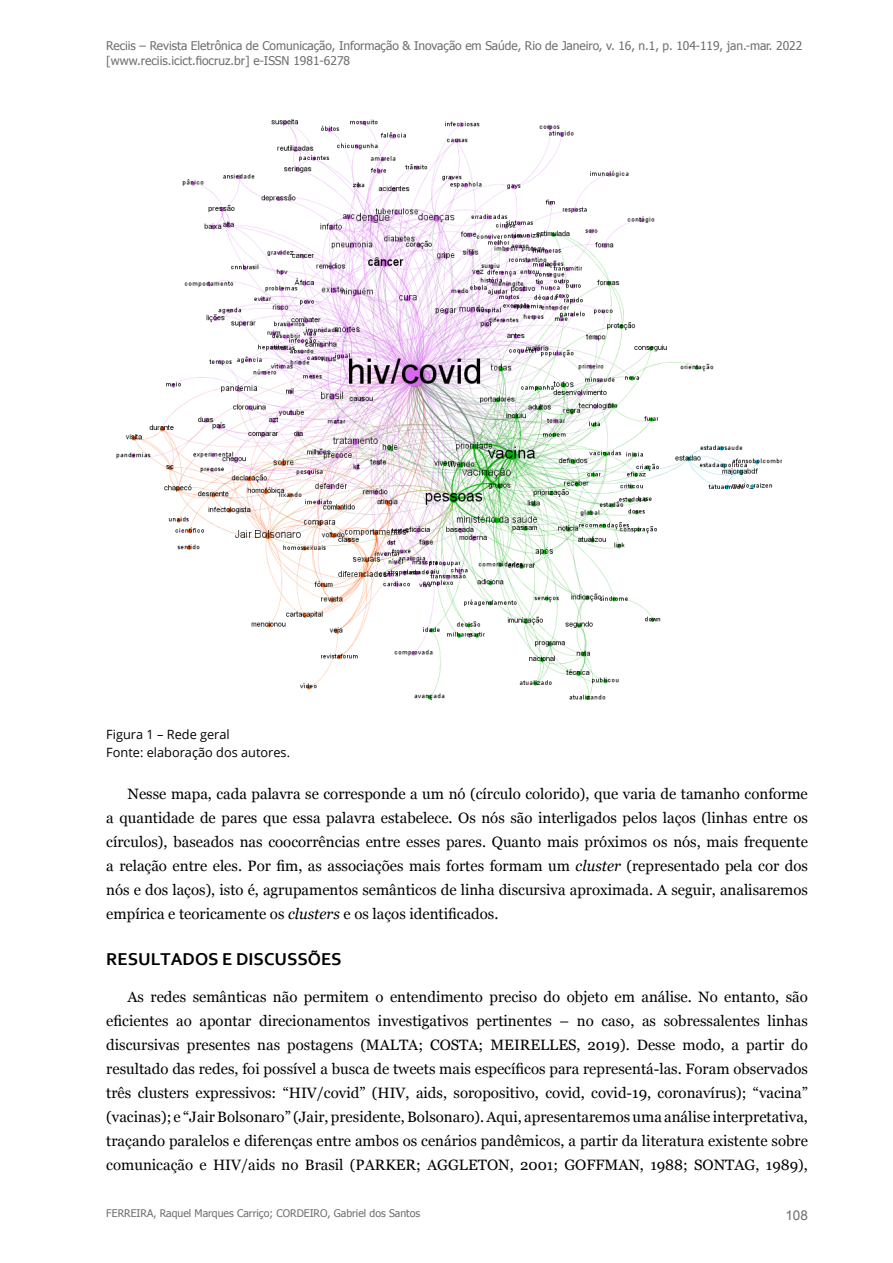
<style>
.page{position:relative;width:893px;height:1263px;background:#fff}
.page>*{position:absolute;margin:0;border:0;box-sizing:border-box;transform-origin:0 0}
.titulo1{font:700 18px "Corbel";color:#000}
.corpo-texto{font:15px/24px "Georgia";color:#000;text-align:justify}
.t1{font:13.5px "Arial";color:#6d6e71}
.legenda{font:12.75px "Open Sans";color:#000}
.t2{font:12px/15px "Tahoma";letter-spacing:-.005em;color:#6d6e71}
.t3{font:10.5px "Tahoma";color:#6d6e71}
.s1{font-style:italic}
</style>
<div class="page">
<img style="left:116px;top:119px;width:666px;height:582px">
<p class="t2" style="left:106px;top:38px;width:697px">Reciis – Revista Eletrônica de Comunicação, Informação &amp; Inovação em Saúde, Rio de Janeiro, v. 16, n.1, p. 104-119, jan.-mar. 2022 [www.reciis.icict.fiocruz.br] e-ISSN 1981-6278</p>
<p class="legenda" style="left:106px;top:725px;width:125px">Figura 1 – Rede geral</p>
<p class="legenda" style="left:106px;top:743px;width:185px">Fonte: elaboração dos autores.</p>
<p class="corpo-texto" style="left:106px;top:782px;width:703px;text-indent:21px">Nesse mapa, cada palavra se corresponde a um nó (círculo colorido), que varia de tamanho conforme a quantidade de pares que essa palavra estabelece. Os nós são interligados pelos laços (linhas entre os círculos), baseados nas coocorrências entre esses pares. Quanto mais próximos os nós, mais frequente a relação entre eles. Por fim, as associações mais fortes formam um <span class="s1">cluster</span> (representado pela cor dos nós e dos laços), isto é, agrupamentos semânticos de linha discursiva aproximada. A seguir, analisaremos empírica e teoricamente os <span class="s1">clusters</span> e os laços identificados.</p>
<p class="titulo1" style="left:106px;top:948px;width:237px">RESULTADOS E DISCUSSÕES</p>
<p class="corpo-texto" style="left:106px;top:985px;width:703px;text-indent:21px">As redes semânticas não permitem o entendimento preciso do objeto em análise. No entanto, são eficientes ao apontar direcionamentos investigativos pertinentes – no caso, as sobressalentes linhas discursivas presentes nas postagens (MALTA; COSTA; MEIRELLES, 2019). Desse modo, a partir do resultado das redes, foi possível a busca de tweets mais específicos para representá-las. Foram observados três clusters expressivos: “HIV/covid” (HIV, aids, soropositivo, covid, covid-19, coronavírus); “vacina” (vacinas); e “Jair Bolsonaro” (Jair, presidente, Bolsonaro). Aqui, apresentaremos uma análise interpretativa, traçando paralelos e diferenças entre ambos os cenários pandêmicos, a partir da literatura existente sobre comunicação e HIV/aids no Brasil (PARKER; AGGLETON, 2001; GOFFMAN, 1988; SONTAG, 1989),</p>
<p class="t3" style="left:106px;top:1206px;width:315px">FERREIRA, Raquel Marques Carriço; CORDEIRO, Gabriel dos Santos</p>
<p class="t1" style="left:785px;top:1206px;width:24px">108</p>
</div>
